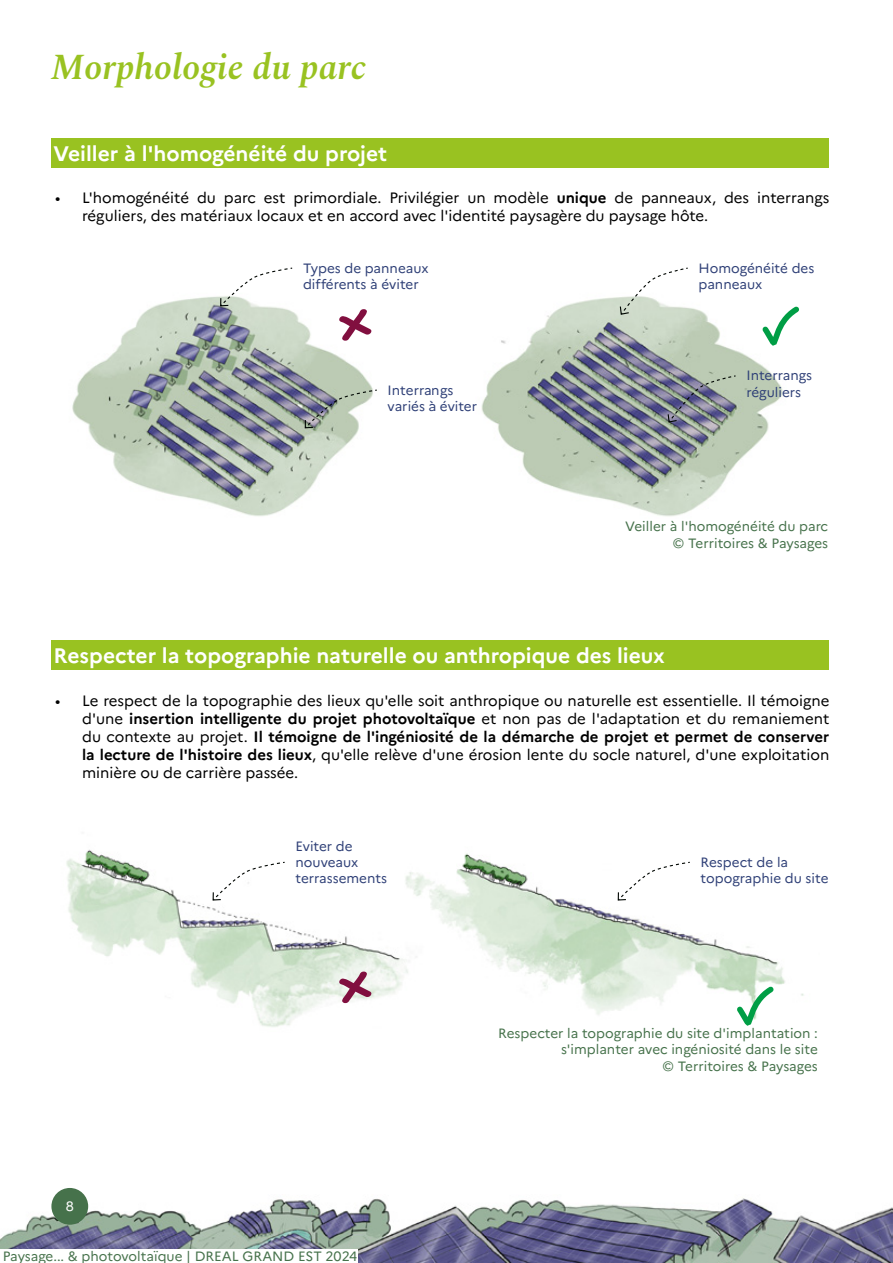
<style>
.page{position:relative;width:893px;height:1263px;background:#fff}
.page>*{position:absolute;margin:0;border:0;box-sizing:border-box;transform-origin:0 0}
.t1{font:italic 600 36px "Spectral";color:#99c221}
.t2{font:700 21px "Marianne";color:#fff}
.t3{font:15px/18px "Marianne";color:#000;text-align:justify}
.t4{font:13.5px/16.2px "Marianne";color:#46724b;text-align:right}
.t5{font:13.5px/16.2px "Marianne";color:#2f4077}
.t6{font:13.5px "Marianne";color:#fff}
.s1{font-weight:700}
</style>
<div class="page">
<img style="left:0;top:1195px;width:893px;height:68px">
<div style="left:51px;top:1188px;width:37px;height:37px;background:#46724b;border-radius:50%"></div>
<div style="left:0;top:1249px;width:357px;height:14px;background:#fff"></div>
<img style="left:72px;top:296px;width:301px;height:220px">
<svg style="left:304px;top:389px;width:73px;height:40px"></svg>
<svg style="left:220px;top:267px;width:73px;height:40px"></svg>
<img style="left:481px;top:297px;width:302px;height:220px">
<svg style="left:760px;top:302px;width:39px;height:54px"></svg>
<svg style="left:619px;top:267px;width:70px;height:48px"></svg>
<svg style="left:667px;top:375px;width:70px;height:48px;background:#868d95"></svg>
<div style="left:51px;top:139px;width:777px;height:29px;background:#99c221"></div>
<div style="left:51px;top:640px;width:777px;height:30px;background:#99c221"></div>
<img style="left:66px;top:849px;width:322px;height:178px">
<svg style="left:212px;top:861px;width:74px;height:40px"></svg>
<img style="left:388px;top:853px;width:416px;height:162px">
<svg style="left:734px;top:982px;width:44px;height:44px"></svg>
<svg style="left:617px;top:861px;width:74px;height:40px"></svg>
<svg style="left:335px;top:308px;width:38px;height:34px"></svg>
<svg style="left:335px;top:970px;width:39px;height:35px"></svg>
<h1 class="t1" style="left:51px;top:41px;width:317px">Morphologie du parc</h1>
<h2 class="t2" style="left:54px;top:141px;width:335px">Veiller à l'homogénéité du projet</h2>
<p class="t3" style="left:82px;top:188px;width:749px;text-indent:-27px">• L'homogénéité du parc est primordiale. Privilégier un modèle <span class="s1">unique</span> de panneaux, des interrangs réguliers, des matériaux locaux et en accord avec l'identité paysagère du paysage hôte.</p>
<p class="t5" style="left:303px;top:260px;width:127px">Types de panneaux différents à éviter</p>
<p class="t5" style="left:699px;top:260px;width:117px">Homogénéité des panneaux</p>
<p class="t5" style="left:388px;top:382px;width:91px">Interrangs variés à éviter</p>
<p class="t5" style="left:746px;top:367px;width:67px">Interrangs réguliers</p>
<p class="t4" style="left:625px;top:518px;width:204px">Veiller à l'homogénéité du parc © Territoires &amp; Paysages</p>
<h2 class="t2" style="left:54px;top:642px;width:613px">Respecter la topographie naturelle ou anthropique des lieux</h2>
<p class="t3" style="left:82px;top:692px;width:749px;text-indent:-27px">• Le respect de la topographie des lieux qu'elle soit anthropique ou naturelle est essentielle. Il témoigne d'une <span class="s1">insertion intelligente du projet photovoltaïque</span> et non pas de l'adaptation et du remaniement du contexte au projet. <span class="s1">Il témoigne de l'ingéniosité de la démarche de projet et permet de conserver la lecture de l'histoire des lieux</span>, qu'elle relève d'une érosion lente du socle naturel, d'une exploitation minière ou de carrière passée.</p>
<p class="t5" style="left:295px;top:838px;width:93px">Eviter de nouveaux terrassements</p>
<p class="t6" style="left:66px;top:1198px;width:10px">8</p>
<p class="t4" style="left:3px;top:1248px;width:356px">Paysage... &amp; photovoltaïque | DREAL GRAND EST 2024</p>
<p class="t5" style="left:701px;top:854px;width:129px">Respect de la topographie du site</p>
<p class="t4" style="left:498px;top:1025px;width:321px">Respecter la topographie du site d'implantation : s'implanter avec ingéniosité dans le site<br>© Territoires &amp; Paysages</p>
</div>
